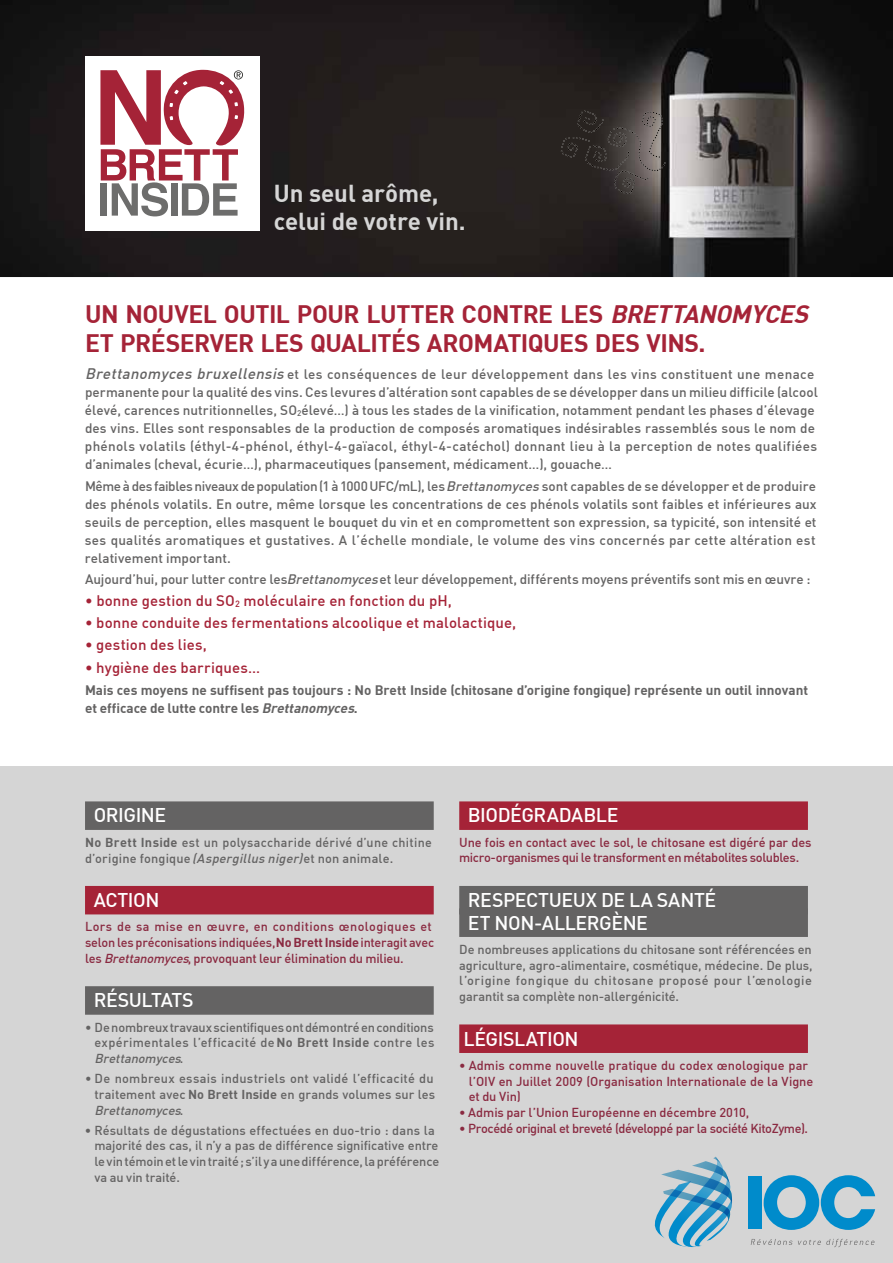
<style>
.page{position:relative;width:893px;height:1263px;background:#fff}
.page>*{position:absolute;margin:0;border:0;box-sizing:border-box;transform-origin:0 0}
.t1{font:24.75px/28.5px "DIN Bold";letter-spacing:-.02em;color:#a52337}
.t2{font:24px/28.5px "DIN Bold";color:#d6d6d6}
.t3{font:500 19.5px/22.5px "DIN";letter-spacing:-.02em;color:#fff}
.t4{font:500 15px "DIN";letter-spacing:.005em;color:#a52337}
.t5{font:500 13.5px/18px "DIN";letter-spacing:.005em;color:#646363}
.t6{font:13.5px/18px "DIN Bold";letter-spacing:-.005em;color:#646363}
.t7{font:500 12.75px/15.8px "DIN";letter-spacing:.005em;color:#646363;text-align:justify}
.t8{font:500 12.75px/15.8px "DIN";letter-spacing:-.01em;color:#8a2a41}
.t9{font:500 12.75px/15.8px "DIN";letter-spacing:.025em;color:#646363}
.t10{font:500 12.75px "DIN";letter-spacing:-.035em;color:#8a2a41}
.s1{font-style:italic}
.s2{font-style:italic;font-size:15px}
.s3{font-family:"DIN Bold";font-weight:400}
</style>
<div class="page">
<div style="left:0;top:766px;width:893px;height:497px;background:#d5d5d5"></div>
<img style="left:0;top:0;width:893px;height:277px">
<svg style="left:561px;top:111px;width:103px;height:83px;background:#443e3c"></svg>
<div style="left:85px;top:56px;width:174px;height:174px;background:#fff"></div>
<svg style="left:100px;top:70px;width:144px;height:146px"></svg>
<div style="left:85px;top:801px;width:349px;height:29px;background:#646363"></div>
<div style="left:85px;top:886px;width:349px;height:28px;background:#a52337"></div>
<div style="left:85px;top:986px;width:349px;height:29px;background:#646363"></div>
<div style="left:459px;top:801px;width:349px;height:29px;background:#a52337"></div>
<div style="left:459px;top:886px;width:349px;height:28px;background:#646363"></div>
<div style="left:459px;top:908px;width:349px;height:29px;background:#646363"></div>
<div style="left:459px;top:1024px;width:349px;height:29px;background:#a52337"></div>
<div style="left:749px;top:1176px;width:13px;height:53px;background:#008bcb"></div>
<svg style="left:764px;top:1175px;width:111px;height:55px"></svg>
<svg style="left:751px;top:1239px;width:41px;height:6px"></svg>
<svg style="left:798px;top:1239px;width:76px;height:8px"></svg>
<svg style="left:654px;top:1156px;width:78px;height:92px"></svg>
<h2 class="t2" style="left:274px;top:178px;width:193px">Un seul arôme, celui de votre vin.</h2>
<h1 class="t1" style="left:85px;top:299px;width:731px">UN NOUVEL OUTIL POUR LUTTER CONTRE LES <span class="s1">BRETTANOMYCES<br></span>ET PRÉSERVER LES QUALITÉS AROMATIQUES DES VINS.</h1>
<p class="t5" style="left:85px;top:364px;width:734px"><span class="s2">Brettanomycesbruxellensis</span>et les conséquences de leur développement dans les vins constituent une menace permanente pour la qualité des vins. Ces levures d’altération sont capables de se développer dans un milieu difficile (alcool élevé, carences nutritionnelles, SO<sub>2</sub>élevé…) à tous les stades de la vinification, notamment pendant les phases d’élevage des vins. Elles sont responsables de la production de composés aromatiques indésirables rassemblés sous le nom de phénols volatils (éthyl-4-phénol, éthyl-4-gaïacol, éthyl-4-catéchol) donnant lieu à la perception de notes qualifiées d’animales (cheval, écurie…), pharmaceutiques (pansement, médicament…), gouache…</p>
<p class="t5" style="left:85px;top:476px;width:733px;text-align:justify">Mêmeàdesfaiblesniveauxdepopulation(1à1000UFC/mL), les<span class="s1">Brettanomyces</span>sont capables de se développer et de produire des phénols volatils. En outre, même lorsque les concentrations de ces phénols volatils sont faibles et inférieures aux seuils de perception, elles masquent le bouquet du vin et en compromettent son expression, sa typicité, son intensité et ses qualités aromatiques et gustatives. A l’échelle mondiale, le volume des vins concernés par cette altération est relativement important.</p>
<p class="t5" style="left:85px;top:569px;width:727px">Aujourd’hui, pour lutter contre les<span class="s1">Brettanomyces</span>et leur développement, différents moyens préventifs sont mis en œuvre :</p>
<p class="t4" style="left:85px;top:591px;width:368px">• bonne gestion du SO<sub>2</sub> moléculaire en fonction du pH,</p>
<p class="t4" style="left:85px;top:613px;width:433px">• bonne conduite des fermentations alcoolique et malolactique,</p>
<p class="t4" style="left:85px;top:635px;width:123px">• gestion des lies,</p>
<p class="t4" style="left:85px;top:658px;width:177px">• hygiène des barriques…</p>
<p class="t6" style="left:85px;top:680px;width:725px">Mais ces moyens ne suffisent pas toujours : No Brett Inside (chitosane d’origine fongique) représente un outil innovant et efficace de lutte contre les <span class="s1">Brettanomyces</span>.</p>
<h3 class="t3" style="left:94px;top:803px;width:74px">ORIGINE</h3>
<p class="t9" style="left:85px;top:834px;width:348px"><span class="s3">No Brett Inside</span> est un polysaccharide dérivé d’une chitine d’origine fongique <span class="s1">(Aspergillus niger)</span>et non animale.</p>
<h3 class="t3" style="left:94px;top:888px;width:67px">ACTION</h3>
<p class="t8" style="left:85px;top:918px;width:351px">Lors de sa mise en œuvre, en conditions œnologiques et selonlespréconisations indiquées,<span class="s3">NoBrettInside</span>interagit avec les <span class="s1">Brettanomyces</span>, provoquant leur élimination du milieu.</p>
<h3 class="t3" style="left:94px;top:988px;width:102px">RÉSULTATS</h3>
<p class="t7" style="left:94px;top:1019px;width:341px;text-indent:-9px">• Denombreuxtravauxscientifiquesontdémontréenconditions expérimentales l’efficacité de<span class="s3">No Brett Inside</span> contre les <span class="s1">Brettanomyces</span>.</p>
<p class="t7" style="left:94px;top:1070px;width:342px;text-indent:-9px">• De nombreux essais industriels ont validé l’efficacité du traitement avec <span class="s3">No Brett Inside</span> en grands volumes sur les <span class="s1">Brettanomyces</span>.</p>
<p class="t7" style="left:94px;top:1122px;width:346px;text-align:left;text-indent:-9px">• Résultats de dégustations effectuées en duo-trio : dans la majorité des cas, il n’y a pas de différence significative entre levintémoinetlevintraité;s’ilyaunedifférence,lapréférence va au vin traité.</p>
<h3 class="t3" style="left:468px;top:803px;width:152px">BIODÉGRADABLE</h3>
<p class="t8" style="left:459px;top:834px;width:354px">Une fois en contact avec le sol, le chitosane est digéré par des micro-organismes qui le transforment en métabolites solubles.</p>
<h3 class="t3" style="left:468px;top:888px;width:250px">RESPECTUEUX DE LA SANTÉ<br>ET NON-ALLERGÈNE</h3>
<p class="t7" style="left:459px;top:941px;width:355px">De nombreuses applications du chitosane sont référencées en agriculture, agro-alimentaire, cosmétique, médecine. De plus, l’origine fongique du chitosane proposé pour l’œnologie garantit sa complète non-allergénicité.</p>
<h3 class="t3" style="left:464px;top:1026px;width:117px">LÉGISLATION</h3>
<p class="t8" style="left:469px;top:1057px;width:346px;text-indent:-9px">• Admis comme nouvelle pratique du codex œnologique par l’OIV en Juillet 2009 (Organisation Internationale de la Vigne et du Vin)</p>
<p class="t8" style="left:459px;top:1104px;width:292px">• Admis par l’Union Européenne en décembre 2010,</p>
<p class="t10" style="left:459px;top:1120px;width:350px">• Procédé original et breveté (développé par la société KitoZyme).</p>
</div>
